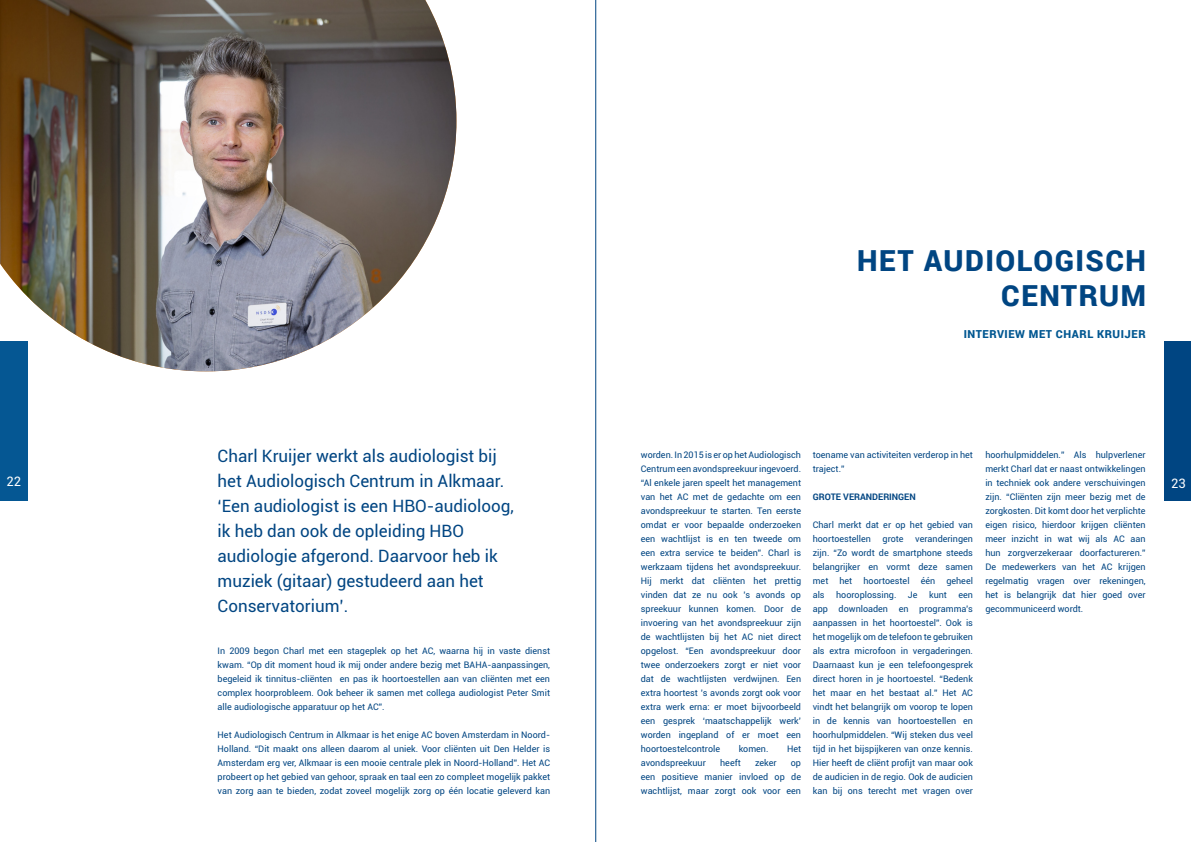
<style>
.page{position:relative;width:1191px;height:842px;background:#fff}
.page>*{position:absolute;margin:0;border:0;box-sizing:border-box;transform-origin:0 0}
.t1{font:900 29px/35px "Roboto";letter-spacing:.05em;color:#004582;text-align:right}
.t2{font:17px/25px "Roboto";color:#004582}
.t3{font:13px "Roboto";color:#fff}
.t4{font:900 11px "Roboto";letter-spacing:.05em;color:#005791}
.t5{font:9px/14px "Roboto";color:#004582;text-align:justify}
.t6{font:700 9px "Roboto";color:#004582}
</style>
<div class="page">
<div style="left:1164px;top:342px;width:27px;height:159px;background:#004582"></div>
<img style="left:0;top:0;width:456px;height:371px">
<div style="left:0;top:342px;width:28px;height:159px;background:#055793"></div>
<hr style="left:595px;top:0;width:1px;height:842px;background:#004582">
<p class="t1" style="left:857px;top:242px;width:290px">HET AUDIOLOGISCH<br>CENTRUM</p>
<p class="t4" style="left:963px;top:326px;width:183px">INTERVIEW MET CHARL KRUIJER</p>
<p class="t2" style="left:218px;top:443px;width:298px">Charl Kruijer werkt als audiologist bij het Audiologisch Centrum in Alkmaar. ‘Een audiologist is een HBO-audioloog, ik heb dan ook de opleiding HBO audiologie afgerond. Daarvoor heb ik muziek (gitaar) gestudeerd aan het Conservatorium’.</p>
<p class="t5" style="left:218px;top:643px;width:334px">In 2009 begon Charl met een stageplek op het AC, waarna hij in vaste dienst kwam. “Op dit moment houd ik mij onder andere bezig met BAHA-aanpassingen, begeleid ik tinnitus-cliënten en pas ik hoortoestellen aan van cliënten met een complex hoorprobleem. Ook beheer ik samen met collega audiologist Peter Smit alle audiologische apparatuur op het AC”.</p>
<p class="t5" style="left:218px;top:727px;width:334px">Het Audiologisch Centrum in Alkmaar is het enige AC boven Amsterdam in Noord-Holland. “Dit maakt ons alleen daarom al uniek. Voor cliënten uit Den Helder is Amsterdam erg ver, Alkmaar is een mooie centrale plek in Noord-Holland”. Het AC probeert op het gebied van gehoor, spraak en taal een zo compleet mogelijk pakket van zorg aan te bieden, zodat zoveel mogelijk zorg op één locatie geleverd kan</p>
<p class="t5" style="left:641px;top:447px;width:162px">worden. In 2015 is er op het Audiologisch Centrum een avondspreekuur ingevoerd. “Al enkele jaren speelt het management van het AC met de gedachte om een avondspreekuur te starten. Ten eerste omdat er voor bepaalde onderzoeken een wachtlijst is en ten tweede om een extra service te beiden”. Charl is werkzaam tijdens het avondspreekuur.<br>Hij merkt dat cliënten het prettig vinden dat ze nu ook ’s avonds op spreekuur kunnen komen. Door de invoering van het avondspreekuur zijn de wachtlijsten bij het AC niet direct opgelost. “Een avondspreekuur door twee onderzoekers zorgt er niet voor dat de wachtlijsten verdwijnen. Een extra hoortest ’s avonds zorgt ook voor extra werk erna: er moet bijvoorbeeld een gesprek ‘maatschappelijk werk’ worden ingepland of er moet een hoortoestelcontrole</p>
<p class="t5" style="left:812px;top:448px;width:162px">toename van activiteiten verderop in het traject.”</p>
<p class="t6" style="left:812px;top:491px;width:105px">GROTE VERANDERINGEN</p>
<p class="t5" style="left:812px;top:518px;width:162px">Charl merkt dat er op het gebied van hoortoestellen</p>
<p class="t5" style="left:985px;top:448px;width:162px">hoorhulpmiddelen.” Als hulpverlener merkt Charl dat er naast ontwikkelingen in techniek ook andere verschuivingen zijn. “Cliënten zijn meer bezig met de zorgkosten. Dit komt door het verplichte eigen risico, hierdoor krijgen cliënten meer inzicht in wat wij als AC aan hun zorgverzekeraar doorfactureren.” De medewerkers van het AC krijgen regelmatig vragen over rekeningen, het is belangrijk dat hier goed over gecommuniceerd wordt.</p>
<p class="t3" style="left:6px;top:472px;width:16px">22</p>
<p class="t3" style="left:1171px;top:474px;width:16px">23</p>
<p class="t5" style="left:812px;top:532px;width:162px;text-indent:102px">veranderingen zijn. “Zo wordt de smartphone steeds belangrijker en vormt deze samen met het hoortoestel één geheel als</p>
<p class="t5" style="left:882px;top:532px;width:23px">grote</p>
<p class="t5" style="left:836px;top:588px;width:62px">hooroplossing.</p>
<p class="t5" style="left:908px;top:588px;width:11px">Je</p>
<p class="t5" style="left:929px;top:588px;width:19px">kunt</p>
<p class="t5" style="left:812px;top:588px;width:162px;text-indent:146px">een app downloaden en programma’s aanpassen in het hoortoestel”. Ook is het mogelijk om de telefoon te gebruiken als extra microfoon in vergaderingen.<br>Daarnaast kun je een telefoongesprek direct horen in je hoortoestel. “Bedenk het maar en het bestaat al.” Het AC vindt het belangrijk om voorop te lopen in de kennis van hoortoestellen en hoorhulpmiddelen. “Wij steken dus veel tijd in het bijspijkeren van onze kennis.<br>Hier heeft de cliënt profijt van maar ook de audicien in de regio. Ook de audicien kan bij ons terecht met vragen over</p>
<p class="t5" style="left:738px;top:741px;width:31px">komen.</p>
<p class="t5" style="left:787px;top:741px;width:16px">Het</p>
<p class="t5" style="left:641px;top:755px;width:66px">avondspreekuur</p>
<p class="t5" style="left:720px;top:755px;width:22px">heeft</p>
<p class="t5" style="left:755px;top:755px;width:23px">zeker</p>
<p class="t5" style="left:641px;top:755px;width:162px;text-indent:150px">op een positieve manier invloed op de wachtlijst, maar zorgt ook voor een</p>
</div>
